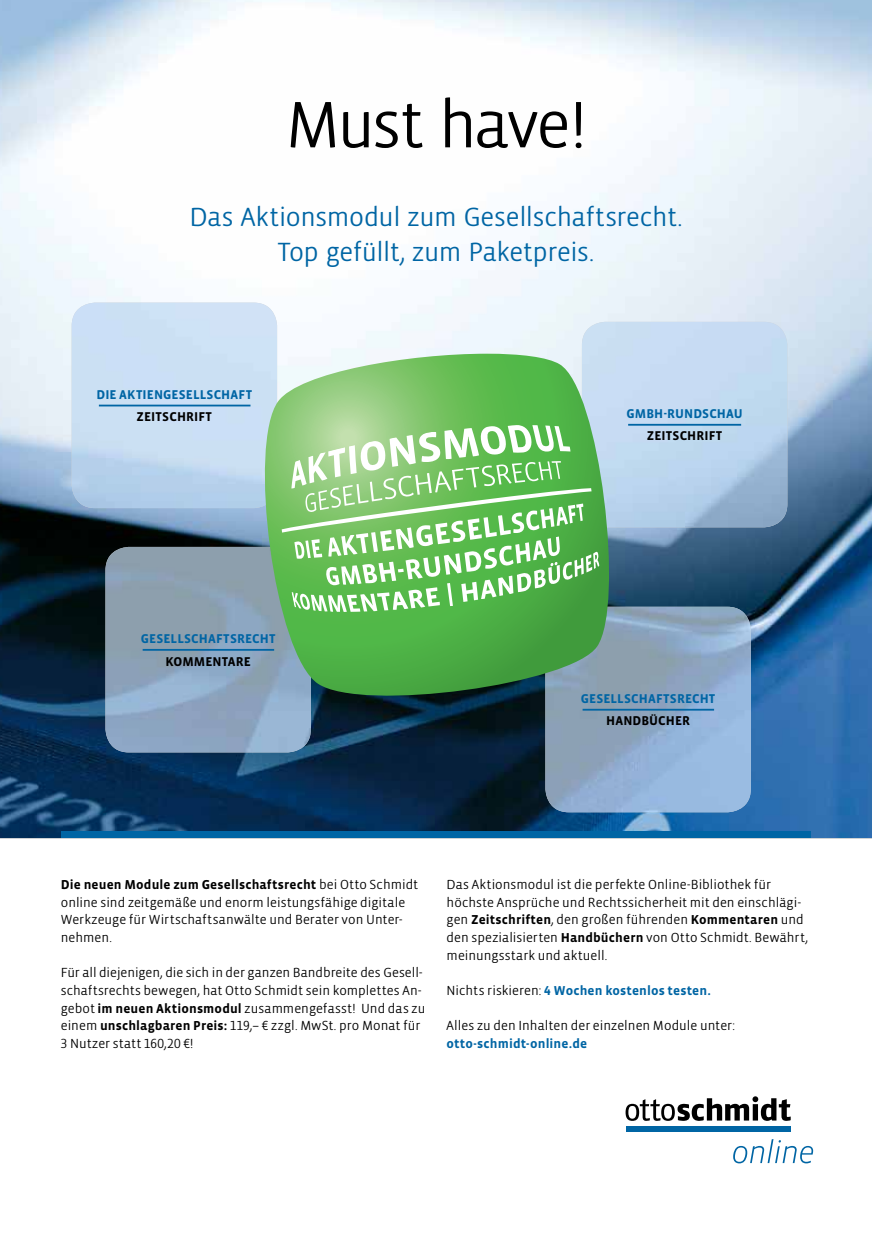
<style>
.page{position:relative;width:872px;height:1234px;background:#fff}
.page>*{position:absolute;margin:0;border:0;box-sizing:border-box;transform-origin:0 0}
.t1{font:300 66.15px "Vista";letter-spacing:-.045em;color:#000}
.t2{font:300 26.4px/35.2px "Vista";letter-spacing:-.015em;color:#0065a4;text-align:center}
.t3{font:300 13.2px/17.7px "Vista";letter-spacing:.005em;color:#000}
.t4{font:700 13.2px "Vista Sans OT";letter-spacing:.01em;color:#0065a4}
.t5{font:700 13.2px "Vista Sans OT";letter-spacing:.01em;color:#000}
.t6{font:700 13.05px "Vista Sans OT";letter-spacing:.005em;color:#0065a4}
.t7{font:700 13.05px "Vista Sans OT";letter-spacing:.005em;color:#000}
.s1{font-family:"Vista";font-weight:300}
.s2{font-family:"Vista Sans OT";font-weight:700}
.s3{font-family:"Vista";font-weight:300;color:#000}
</style>
<div class="page">
<img style="left:0;top:0;width:872px;height:837px">
<div style="left:61px;top:831px;width:750px;height:6px;background:#0065a4"></div>
<img style="left:72px;top:302px;width:205px;height:206px">
<hr style="left:99px;top:404px;width:151px;height:2px;background:#0065a4">
<img style="left:105px;top:547px;width:206px;height:205px">
<hr style="left:143px;top:648px;width:131px;height:2px;background:#0065a4">
<img style="left:582px;top:322px;width:205px;height:205px">
<hr style="left:628px;top:424px;width:113px;height:1px;background:#0065a4">
<img style="left:545px;top:606px;width:206px;height:206px">
<hr style="left:582px;top:708px;width:132px;height:2px;background:#0065a4">
<svg style="left:247px;top:353px;width:378px;height:359px;background:#71ad7c"></svg>
<svg style="left:282px;top:425px;width:317px;height:187px"></svg>
<svg style="left:733px;top:1139px;width:80px;height:24px"></svg>
<svg style="left:625px;top:1096px;width:165px;height:24px"></svg>
<div style="left:626px;top:1125px;width:164px;height:6px;background:#0065a4"></div>
<h1 class="t1" style="left:285px;top:91px;width:302px">Must have !</h1>
<h2 class="t2" style="left:189px;top:200px;width:494px">Das Aktionsmodul zum Gesellschaftsrecht.<br>Top gefüllt, zum Paketpreis.</h2>
<p class="t6" style="left:96px;top:387px;width:157px">DIE AKTIENGESELLSCHAFT</p>
<p class="t7" style="left:137px;top:410px;width:77px">ZEITSCHRIFT</p>
<p class="t6" style="left:626px;top:407px;width:118px">GMBH-RUNDSCHAU</p>
<p class="t7" style="left:647px;top:429px;width:77px">ZEITSCHRIFT</p>
<p class="t6" style="left:141px;top:632px;width:136px">GESELLSCHAFTSRECHT</p>
<p class="t7" style="left:165px;top:654px;width:87px">KOMMENTARE</p>
<p class="t6" style="left:580px;top:691px;width:136px">GESELLSCHAFTSRECHT</p>
<p class="t7" style="left:606px;top:714px;width:85px">HANDBÜCHER</p>
<p class="t5" style="left:61px;top:877px;width:359px">Die neuen Module zum Gesellschaftsrecht <span class="s1">bei Otto Schmidt</span></p>
<p class="t3" style="left:61px;top:893px;width:346px">online sind zeitgemäße und enorm leistungsfähige digitale<br>Werkzeuge für Wirtschaftsanwälte und Berater von Unter&shy;nehmen.</p>
<p class="t3" style="left:61px;top:964px;width:366px">Für all diejenigen, die sich in der ganzen Bandbreite des Gesell&shy;schaftsrechts bewegen, hat Otto Schmidt sein komplettes An&shy;gebot <span class="s2">im neuen Aktionsmodul</span> zusammengefasst! Und das zu einem <span class="s2">unschlagbaren Preis:</span> 119,– € zzgl. MwSt. pro Monat für 3 Nutzer statt 160,20 €!</p>
<p class="t3" style="left:446px;top:875px;width:363px">Das Aktionsmodul ist die perfekte Online-Bibliothek für höchste Ansprüche und Rechtssicherheit mit den einschlägi&shy;gen <span class="s2">Zeitschriften</span>, den großen führenden <span class="s2">Kommentaren</span> und den spezialisierten <span class="s2">Handbüchern</span> von Otto Schmidt. Bewährt, meinungsstark und aktuell.</p>
<p class="t4" style="left:446px;top:983px;width:266px"><span class="s3">Nichts riskieren:</span> 4 Wochen kostenlos testen.</p>
<p class="t3" style="left:446px;top:1017px;width:290px">Alles zu den Inhalten der einzelnen Module unter:</p>
<p class="t4" style="left:446px;top:1036px;width:142px">otto-schmidt-online.de</p>
</div>
